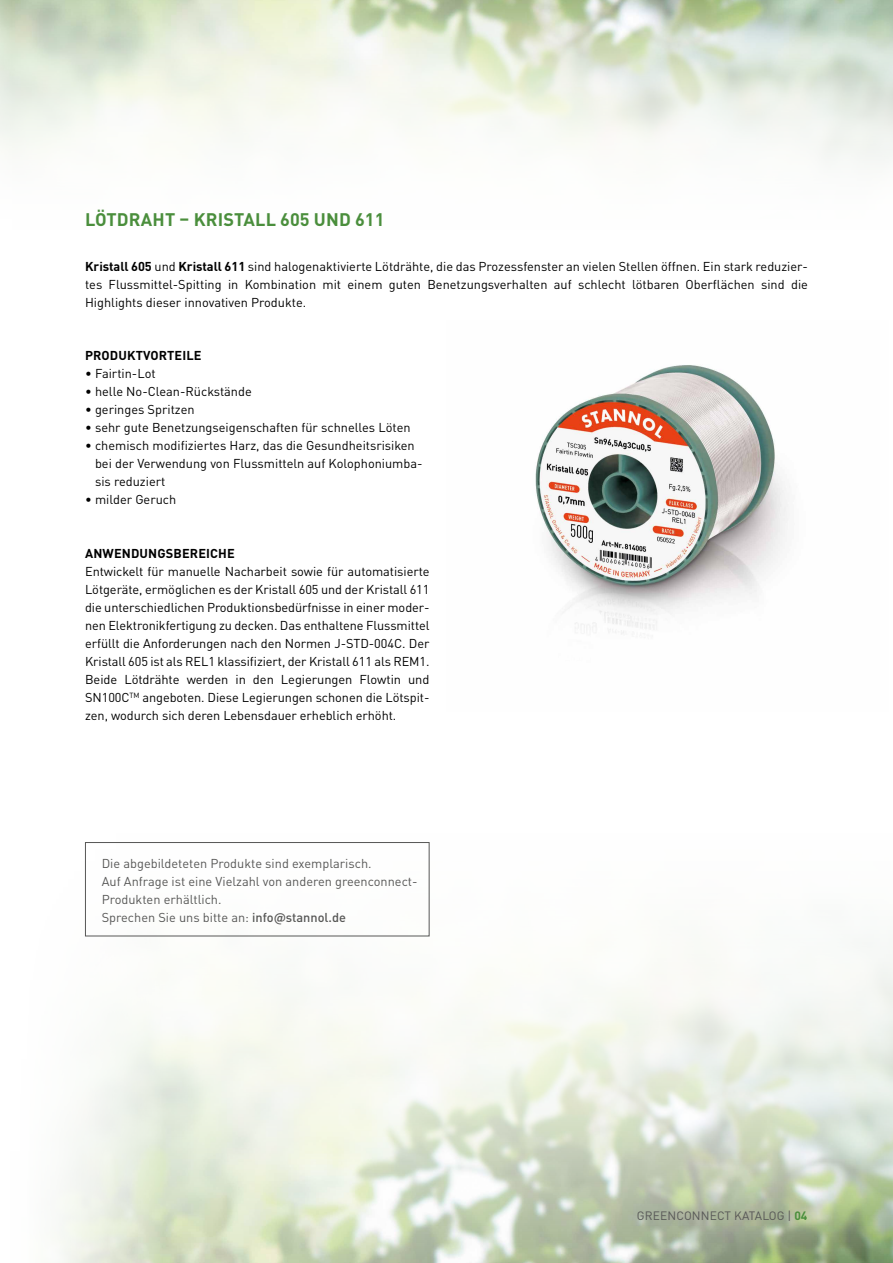
<style>
.page{position:relative;width:893px;height:1263px;background:#fff}
.page>*{position:absolute;margin:0;border:0;box-sizing:border-box;transform-origin:0 0}
.t1{font:700 18px "DIN Pro";letter-spacing:.01em;color:#4a8e3c}
.t2{font:12.75px/18px "DIN Pro";color:#000;text-align:justify}
.t3{font:12.75px/18px "DIN Pro";color:#575756}
.t4{font:700 12.75px "DIN Pro";letter-spacing:.01em;color:#000}
.t5{font:12px "DIN Pro";letter-spacing:.01em;color:#575756}
.s1{font-weight:700}
.s2{font-weight:500}
.s3{font-weight:700;color:#4a8e3c}
</style>
<div class="page">
<img style="left:56px;top:842px;width:837px;height:421px">
<img style="left:0;top:0;width:893px;height:161px">
<div style="left:85px;top:842px;width:344px;height:94px;border:1px solid #575756"></div>
<img style="left:535px;top:365px;width:253px;height:270px">
<h1 class="t1" style="left:85px;top:205px;width:301px">LÖTDRAHT – KRISTALL 605 UND 611</h1>
<p class="t2" style="left:85px;top:256px;width:724px"><span class="s1">Kristall 605</span> und <span class="s1">Kristall 611</span> sind halogenaktivierte Lötdrähte, die das Prozessfenster an vielen Stellen öffnen. Ein stark reduzier&shy;tes Flussmittel-Spitting in Kombination mit einem guten Benetzungsverhalten auf schlecht lötbaren Oberflächen sind die Highlights dieser innovativen Produkte.</p>
<p class="t4" style="left:85px;top:345px;width:118px">PRODUKTVORTEILE</p>
<p class="t2" style="left:85px;top:363px;width:72px">• Fairtin-Lot</p>
<p class="t2" style="left:85px;top:381px;width:168px">• helle No-Clean-Rückstände</p>
<p class="t2" style="left:85px;top:399px;width:111px">• geringes Spritzen</p>
<p class="t2" style="left:85px;top:417px;width:327px">• sehr gute Benetzungseigenschaften für schnelles Löten</p>
<p class="t2" style="left:95px;top:435px;width:329px;text-align:left;text-indent:-10px">• chemisch modifiziertes Harz, das die Gesundheitsrisiken bei der Verwendung von Flussmitteln auf Kolophoniumba&shy;sis reduziert</p>
<p class="t2" style="left:85px;top:489px;width:93px">• milder Geruch</p>
<p class="t4" style="left:85px;top:543px;width:151px">ANWENDUNGSBEREICHE</p>
<p class="t2" style="left:85px;top:561px;width:346px">Entwickelt für manuelle Nacharbeit sowie für automatisierte Lötgeräte, ermöglichen es der Kristall 605 und der Kristall 611 die unterschiedlichen Produktionsbedürfnisse in einer moder&shy;nen Elektronikfertigung zu decken. Das enthaltene Flussmittel erfüllt die Anforderungen nach den Normen J-STD-004C. Der Kristall 605 ist als REL1 klassifiziert, der Kristall 611 als REM1.<br>Beide Lötdrähte werden in den Legierungen Flowtin und SN100C<sup>TM</sup> angeboten. Diese Legierungen schonen die Lötspit&shy;zen, wodurch sich deren Lebensdauer erheblich erhöht.</p>
<p class="t3" style="left:102px;top:853px;width:317px">Die abgebildeteten Produkte sind exemplarisch.<br>Auf Anfrage ist eine Vielzahl von anderen greenconnect-Produkten erhältlich.<br>Sprechen Sie uns bitte an: <span class="s2">info@stannol.de</span></p>
<p class="t5" style="left:637px;top:1206px;width:172px">GREENCONNECT KATALOG | <span class="s3">04</span></p>
</div>
